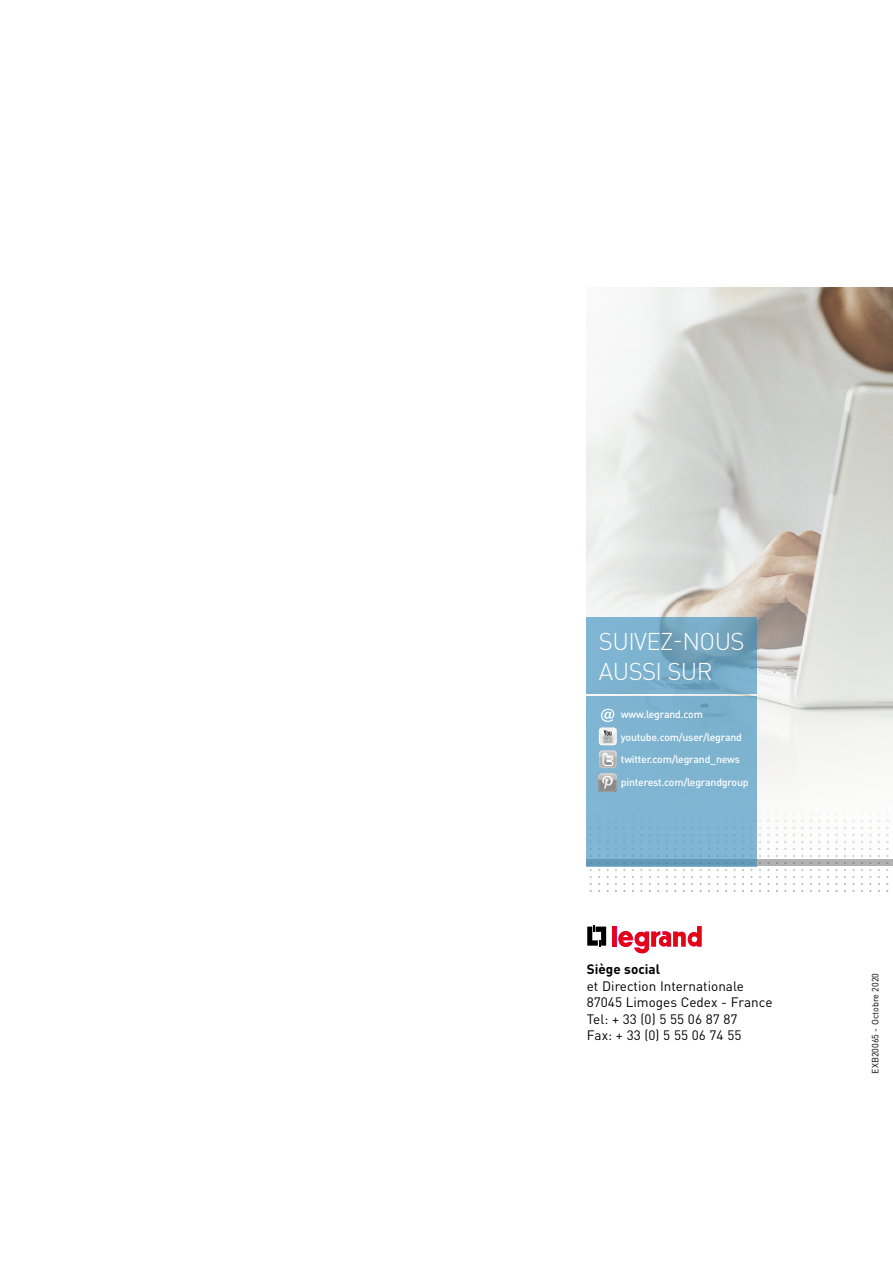
<style>
.page{position:relative;width:893px;height:1263px;background:#fff}
.page>*{position:absolute;margin:0;border:0;box-sizing:border-box;transform-origin:0 0}
.t1{font:300 24px/30px "DIN Pro";letter-spacing:-.025em;color:#fff}
.t2{font:13.5px/16.5px "DIN Pro";color:#000}
.t3{font:700 13.5px "DIN Pro";color:#000}
.t4{font:500 10.5px/22.5px "DIN Pro";letter-spacing:-.02em;color:#fff}
.t5{font:9px "DIN Pro";color:#000}
</style>
<div class="page">
<img style="left:586px;top:287px;width:307px;height:573px">
<svg style="left:589px;top:807px;width:300px;height:85px"></svg>
<svg style="left:756px;top:860px;width:137px;height:6px"></svg>
<div style="left:586px;top:696px;width:170px;height:170px;background:#7fb5d2"></div>
<svg style="left:586px;top:618px;width:170px;height:76px;fill:#7bb0cc"></svg>
<svg style="left:587px;top:925px;width:19px;height:22px"></svg>
<div style="left:612px;top:926px;width:5px;height:20px;background:#e6007d"></div>
<hr style="left:612px;top:926px;width:4px;height:20px;background:#e30613">
<svg style="left:618px;top:926px;width:84px;height:27px"></svg>
<svg style="left:599px;top:750px;width:18px;height:18px"></svg>
<img style="left:599px;top:773px;width:18px;height:18px">
<svg style="left:599px;top:727px;width:18px;height:18px"></svg>
<div style="left:599px;top:728px;width:17px;height:17px;background:#fff;border-radius:3px"></div>
<div style="left:600px;top:728px;width:16px;height:16px;background:#e7e7e7;border-radius:3px"></div>
<svg style="left:600px;top:728px;width:16px;height:15px"></svg>
<svg style="left:601px;top:709px;width:13px;height:13px"></svg>
<h1 class="t1" style="left:599px;top:625px;width:147px">SUIVEZ-NOUS<br>AUSSI SUR</h1>
<p class="t4" style="left:621px;top:703px;width:129px">www.legrand.com youtube.com/user/legrand twitter.com/legrand_news pinterest.com/legrandgroup</p>
<p class="t3" style="left:587px;top:960px;width:75px">Siège social</p>
<p class="t2" style="left:587px;top:977px;width:187px">et Direction Internationale<br>87045 Limoges Cedex - France<br>Tel: + 33 (0) 5 55 06 87 87<br>Fax: + 33 (0) 5 55 06 74 55</p>
<p class="t5" style="left:869px;top:1074px;width:102px;rotate:-90deg">EXB20065 - Octobre 2020</p>
</div>
